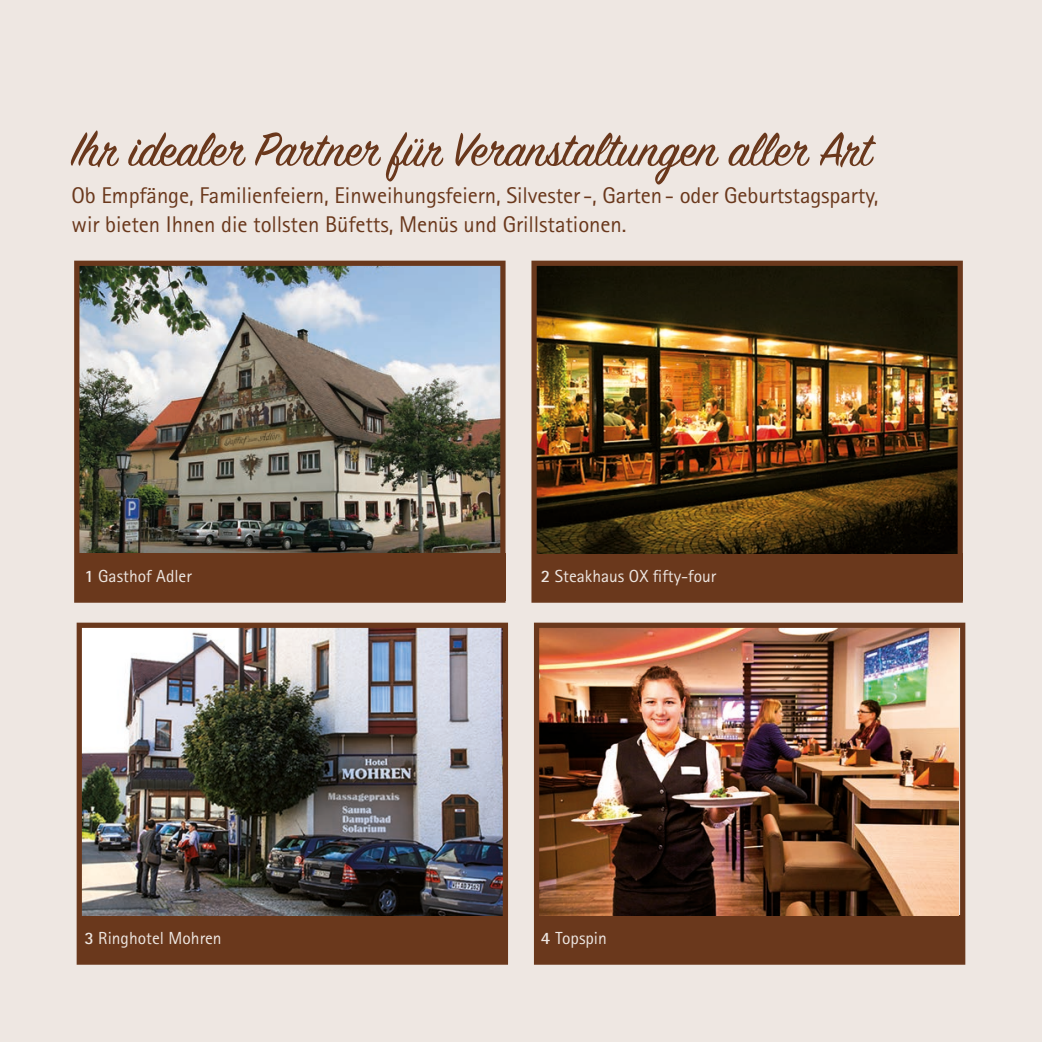
<style>
.page{position:relative;width:1042px;height:1042px;background:#eee7e2}
.page>*{position:absolute;margin:0;border:0;box-sizing:border-box;transform-origin:0 0}
.t1{font:52.5px "Sign Painter House Script";color:#6a381c}
.t2{font:22.75px/29.4px "Rotis Sans Serif Std";letter-spacing:-.005em;color:#6a381c}
.t3{font:17.5px "Rotis Sans Serif Std";color:#eee7e2}
.s1{font-weight:700}
</style>
<div class="page">
<img style="left:80px;top:267px;width:419px;height:286px">
<div style="left:74px;top:261px;width:431px;height:342px;border:5px solid #6a381c"></div>
<div style="left:77px;top:553px;width:428px;height:47px;background:#6a381c"></div>
<div style="left:534px;top:553px;width:429px;height:47px;background:#6a381c"></div>
<div style="left:79px;top:915px;width:429px;height:47px;background:#6a381c"></div>
<div style="left:534px;top:915px;width:429px;height:47px;background:#6a381c"></div>
<img style="left:83px;top:628px;width:419px;height:287px">
<img style="left:537px;top:267px;width:420px;height:286px">
<img style="left:540px;top:628px;width:418px;height:287px">
<div style="left:534px;top:622px;width:431px;height:342px;border:5px solid #6a381c"></div>
<div style="left:77px;top:622px;width:431px;height:342px;border:5px solid #6a381c"></div>
<div style="left:531px;top:261px;width:432px;height:342px;border:5px solid #6a381c"></div>
<h1 class="t1" style="left:72px;top:117px;width:801px">Ihr idealer Partner für Veranstaltungen aller Art</h1>
<p class="t2" style="left:72px;top:180px;width:808px">Ob Empfänge, Familienfeiern, Einweihungsfeiern, Silvester -, Garten- oder Geburtstagsparty, wir bieten Ihnen die tollsten Büfetts, Menüs und Grillstationen.</p>
<p class="t3" style="left:84px;top:566px;width:109px"><span class="s1">1</span> Gasthof Adler</p>
<p class="t3" style="left:541px;top:566px;width:177px"><span class="s1">2</span> Steakhaus OX fifty-four</p>
<p class="t3" style="left:84px;top:928px;width:139px"><span class="s1">3</span> Ringhotel Mohren</p>
<p class="t3" style="left:541px;top:928px;width:68px"><span class="s1">4</span> Topspin</p>
</div>
